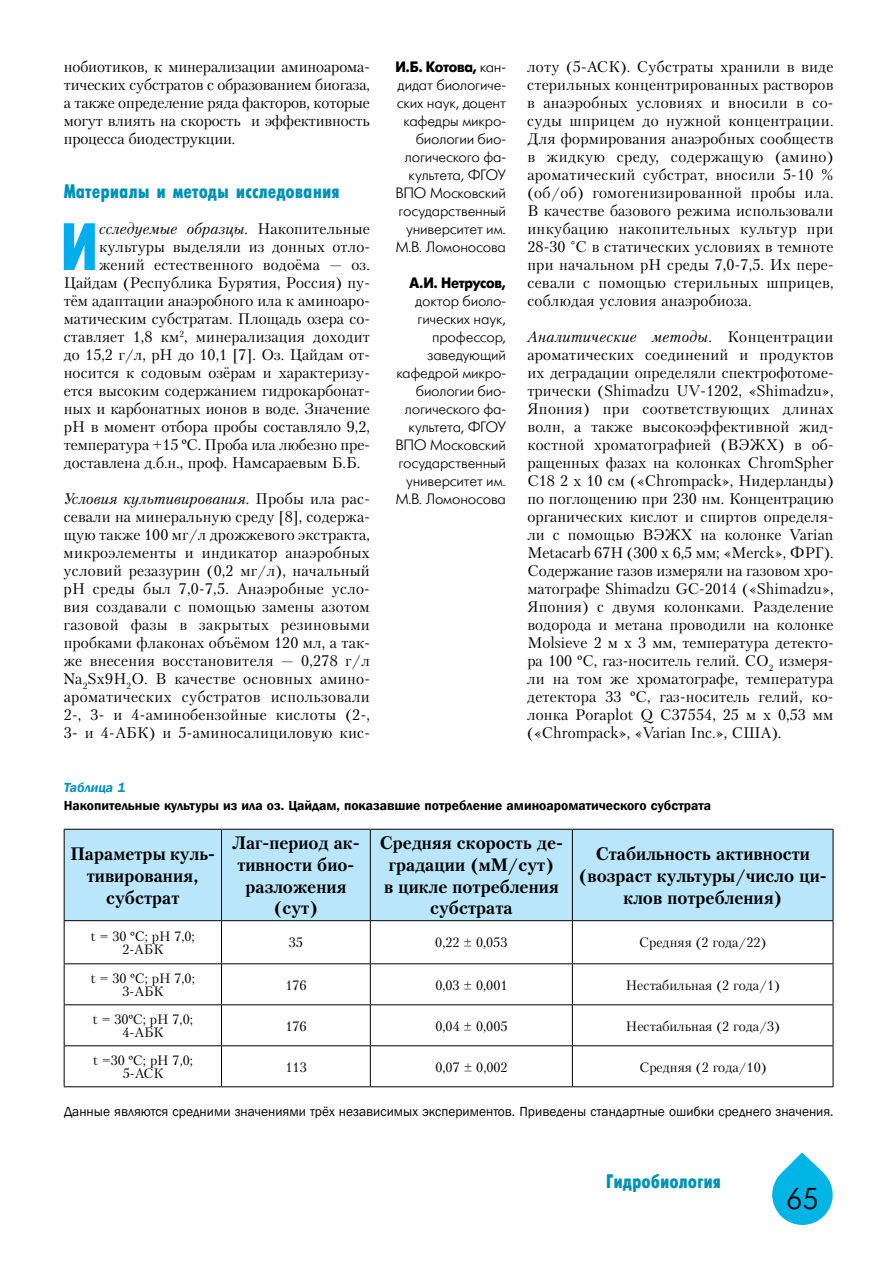
<style>
.page{position:relative;width:893px;height:1263px;background:#fff}
.page>*{position:absolute;margin:0;border:0;box-sizing:border-box;transform-origin:0 0}
.t1{font:66.75px "Futuris X Cond C";color:#00aeef}
.t2{font:30px "Futuris Cyrillic";color:#000}
.t3{font:19.5px "Futuris X Cond C";color:#0092b8}
.t4{font:700 18px/21.6px "Petersburg C";color:#000;text-align:center}
.t5{font:15.3px/18px "Petersburg C";color:#000;text-align:justify}
.t6{font:italic 15.3px "Petersburg C";letter-spacing:.01em;color:#000}
.t7{font:15px/18px "Futuris C";letter-spacing:-.015em;color:#000;text-align:right}
.t8{font:700 15px "Futuris C";letter-spacing:-.02em;color:#000;scale:.9 1}
.t9{font:13.5px/13.5px "Petersburg C";color:#000;text-align:center}
.t10{font:13.5px "Franklin Gothic";color:#000}
.t11{font:600 13.5px "Franklin Gothic";color:#000}
.t12{font:italic 600 13.5px "Franklin Gothic";color:#0094c1}
.s1{font-style:normal}
.s2{font-family:"Times New Roman"}
.s3{font-style:italic}
.s4{font-weight:700}
</style>
<div class="page">
<svg style="left:772px;top:1152px;width:61px;height:73px"></svg>
<div style="left:65px;top:830px;width:768px;height:90px;background:#b9e6fa"></div>
<hr style="left:833px;top:830px;width:1px;height:90px;background:#000">
<hr style="left:833px;top:921px;width:1px;height:42px;background:#000">
<hr style="left:833px;top:964px;width:1px;height:40px;background:#000">
<hr style="left:833px;top:1005px;width:1px;height:40px;background:#000">
<hr style="left:64px;top:829px;width:158px;height:1px;background:#000">
<hr style="left:222px;top:829px;width:148px;height:1px;background:#000">
<hr style="left:370px;top:829px;width:202px;height:1px;background:#000">
<hr style="left:572px;top:829px;width:261px;height:1px;background:#000">
<hr style="left:64px;top:920px;width:158px;height:1px;background:#000">
<hr style="left:222px;top:920px;width:148px;height:1px;background:#000">
<hr style="left:370px;top:920px;width:202px;height:1px;background:#000">
<hr style="left:572px;top:920px;width:261px;height:1px;background:#000">
<hr style="left:64px;top:963px;width:158px;height:1px;background:#000">
<hr style="left:222px;top:963px;width:148px;height:1px;background:#000">
<hr style="left:370px;top:963px;width:202px;height:1px;background:#000">
<hr style="left:572px;top:963px;width:261px;height:1px;background:#000">
<hr style="left:64px;top:1004px;width:158px;height:1px;background:#000">
<hr style="left:222px;top:1004px;width:148px;height:1px;background:#000">
<hr style="left:370px;top:1004px;width:202px;height:1px;background:#000">
<hr style="left:572px;top:1004px;width:261px;height:1px;background:#000">
<hr style="left:64px;top:1045px;width:158px;height:1px;background:#000">
<hr style="left:222px;top:1045px;width:148px;height:1px;background:#000">
<hr style="left:370px;top:1045px;width:202px;height:1px;background:#000">
<hr style="left:572px;top:1045px;width:261px;height:1px;background:#000">
<hr style="left:64px;top:1086px;width:158px;height:1px;background:#000">
<hr style="left:222px;top:1086px;width:148px;height:1px;background:#000">
<hr style="left:370px;top:1086px;width:202px;height:1px;background:#000">
<hr style="left:572px;top:1086px;width:261px;height:1px;background:#000">
<hr style="left:64px;top:830px;width:1px;height:90px;background:#000">
<hr style="left:221px;top:830px;width:1px;height:90px;background:#000">
<hr style="left:370px;top:830px;width:1px;height:90px;background:#000">
<hr style="left:572px;top:830px;width:1px;height:90px;background:#000">
<hr style="left:64px;top:921px;width:1px;height:42px;background:#000">
<hr style="left:221px;top:921px;width:1px;height:42px;background:#000">
<hr style="left:370px;top:921px;width:1px;height:42px;background:#000">
<hr style="left:572px;top:921px;width:1px;height:42px;background:#000">
<hr style="left:64px;top:964px;width:1px;height:40px;background:#000">
<hr style="left:221px;top:964px;width:1px;height:40px;background:#000">
<hr style="left:370px;top:964px;width:1px;height:40px;background:#000">
<hr style="left:572px;top:964px;width:1px;height:40px;background:#000">
<hr style="left:64px;top:1005px;width:1px;height:40px;background:#000">
<hr style="left:221px;top:1005px;width:1px;height:40px;background:#000">
<hr style="left:370px;top:1005px;width:1px;height:40px;background:#000">
<hr style="left:572px;top:1005px;width:1px;height:40px;background:#000">
<hr style="left:64px;top:1046px;width:1px;height:40px;background:#000">
<hr style="left:221px;top:1046px;width:1px;height:40px;background:#000">
<hr style="left:370px;top:1046px;width:1px;height:40px;background:#000">
<hr style="left:572px;top:1046px;width:1px;height:40px;background:#000">
<hr style="left:833px;top:1046px;width:1px;height:40px;background:#000">
<p class="t5" style="left:64px;top:57px;width:308px">нобиотиков, к минерализации аминоарома&shy;тических субстратов с образованием биогаза, а также определение ряда факторов, которые могут влиять на скорость и эффективность процесса биодеструкции.</p>
<p class="t3" style="left:64px;top:180px;width:278px">Материалы и методы исследования</p>
<h1 class="t1" style="left:60px;top:210px;width:33px">И</h1>
<p class="t6" style="left:99px;top:220px;width:272px">сследуемые образцы. <span class="s1">Накопительные</span></p>
<p class="t5" style="left:99px;top:237px;width:272px">культуры выделяли из донных отло-</p>
<p class="t5" style="left:99px;top:255px;width:272px">жений естественного водоёма — оз.</p>
<p class="t5" style="left:64px;top:273px;width:308px">Цайдам (Республика Бурятия, Россия) пу-</p>
<p class="t5" style="left:64px;top:291px;width:308px">тём адаптации анаэробного ила к аминоаро-</p>
<p class="t5" style="left:64px;top:309px;width:308px">матическим субстратам. Площадь озера со-</p>
<p class="t5" style="left:64px;top:327px;width:308px">ставляет 1,8 км<sup>2</sup>, минерализация доходит</p>
<p class="t5" style="left:64px;top:345px;width:308px">до 15,2 г/л, рН до 10,1 [7]. Оз. Цайдам от-</p>
<p class="t5" style="left:64px;top:363px;width:308px">носится к содовым озёрам и характеризу-</p>
<p class="t5" style="left:64px;top:381px;width:308px">ется высоким содержанием гидрокарбонат-</p>
<p class="t5" style="left:64px;top:399px;width:308px">ных и карбонатных ионов в воде. Значение</p>
<p class="t5" style="left:64px;top:417px;width:308px">рН в момент отбора пробы составляло 9,2,</p>
<p class="t5" style="left:64px;top:435px;width:308px">температура +15 <span class="s2">º</span>С. Проба ила любезно пре-</p>
<p class="t5" style="left:64px;top:453px;width:298px">доставлена д.б.н., проф. Намсараевым Б.Б.</p>
<p class="t5" style="left:64px;top:489px;width:308px"><span class="s3">Условия культивирования.</span> Пробы ила рас&shy;севали на минеральную среду [8], содержа&shy;щую также 100 мг/л дрожжевого экстракта, микроэлементы и индикатор анаэробных условий резазурин (0,2 мг/л), начальный pH среды был 7,0-7,5. Анаэробные усло&shy;вия создавали с помощью замены азотом газовой фазы в закрытых резиновыми пробками флаконах объёмом 120 мл, а так&shy;же внесения восстановителя — 0,278 г/л Na<sub>2</sub>Sх9H<sub>2</sub>O. В качестве основных амино&shy;ароматических субстратов использовали 2-, 3- и 4-аминобензойные кислоты (2-, 3- и 4-АБК) и 5-аминосалициловую кис-</p>
<p class="t7" style="left:395px;top:58px;width:112px"><span class="s4">И.Б. Котова,</span> кан&shy;дидат биологиче&shy;ских наук, доцент кафедры микро&shy;биологии био&shy;логического фа&shy;культета, ФГОУ<br>ВПО Московский государственный университет им.<br>М.В. Ломоносова</p>
<p class="t8" style="left:410px;top:274px;width:109px">А.И. Нетрусов,</p>
<p class="t7" style="left:395px;top:292px;width:112px">доктор биоло&shy;гических наук, профессор, заведующий кафедрой микро&shy;биологии био&shy;логического фа&shy;культета, ФГОУ<br>ВПО Московский государственный университет им.<br>М.В. Ломоносова</p>
<p class="t5" style="left:527px;top:57px;width:308px">лоту (5-АСК). Субстраты хранили в виде стерильных концентрированных растворов в анаэробных условиях и вносили в со&shy;суды шприцем до нужной концентрации.<br>Для формирования анаэробных сообществ в жидкую среду, содержащую (амино) ароматический субстрат, вносили 5-10 % (об/об) гомогенизированной пробы ила.<br>В качестве базового режима использовали инкубацию накопительных культур при 28-30 °С в статических условиях в темноте при начальном pH среды 7,0-7,5. Их пере&shy;севали с помощью стерильных шприцев, соблюдая условия анаэробиоза.</p>
<p class="t5" style="left:527px;top:327px;width:308px"><span class="s3">Аналитические методы.</span> Концентрации ароматических соединений и продуктов их деградации определяли спектрофотоме&shy;трически (Shimadzu UV-1202, «Shimadzu», Япония) при соответствующих длинах волн, а также высокоэффективной жид&shy;костной хроматографией (ВЭЖХ) в об&shy;ращенных фазах на колонках ChromSpher C18 2 х 10 см («Chrompack», Нидерланды) по поглощению при 230 нм. Концентрацию органических кислот и спиртов определя&shy;ли с помощью ВЭЖХ на колонке Varian Metacarb 67H (300 х 6,5 мм; «Merck», ФРГ).<br>Содержание газов измеряли на газовом хро&shy;матографе Shimadzu GC-2014 («Shimadzu», Япония) с двумя колонками. Разделение водорода и метана проводили на колонке Molsieve 2 м х 3 мм, температура детекто&shy;ра 100 <span class="s2">º</span>С, газ-носитель гелий. СО<sub>2</sub> измеря&shy;ли на том же хроматографе, температура детектора 33 <span class="s2">º</span>С, газ-носитель гелий, ко&shy;лонка Poraplot Q С37554, 25 м х 0,53 мм («Chrompack», «Varian Inc.», CША).</p>
<p class="t12" style="left:64px;top:779px;width:63px">Таблица 1</p>
<p class="t11" style="left:64px;top:797px;width:649px">Накопительные культуры из ила оз. Цайдам, показавшие потребление аминоароматического субстрата</p>
<p class="t4" style="left:71px;top:843px;width:146px">Параметры куль&shy;тивирования, субстрат</p>
<p class="t4" style="left:232px;top:832px;width:129px">Лаг-период ак&shy;тивности био&shy;разложения (сут)</p>
<p class="t4" style="left:380px;top:832px;width:185px">Средняя скорость де&shy;градации (мМ/сут)<br>в цикле потребления субстрата</p>
<p class="t4" style="left:579px;top:843px;width:249px">Стабильность активности (возраст культуры/число ци&shy;клов потребления)</p>
<p class="t9" style="left:91px;top:929px;width:105px">t = 30 <span class="s2">º</span>C; рН 7,0;<br>2-АБК</p>
<p class="t9" style="left:289px;top:936px;width:16px">35</p>
<p class="t9" style="left:435px;top:936px;width:74px">0,22 ± 0,053</p>
<p class="t9" style="left:639px;top:936px;width:129px">Средняя (2 года/22)</p>
<p class="t9" style="left:91px;top:971px;width:105px">t = 30 <span class="s2">º</span>C; рН 7,0;<br>3-АБК</p>
<p class="t9" style="left:285px;top:978px;width:23px">176</p>
<p class="t9" style="left:435px;top:978px;width:74px">0,03 ± 0,001</p>
<p class="t9" style="left:626px;top:978px;width:155px">Нестабильная (2 года/1)</p>
<p class="t9" style="left:93px;top:1012px;width:101px">t = 30<span class="s2">º</span>C; рН 7,0;<br>4-АБК</p>
<p class="t9" style="left:285px;top:1019px;width:23px">176</p>
<p class="t9" style="left:435px;top:1019px;width:74px">0,04 ± 0,005</p>
<p class="t9" style="left:626px;top:1019px;width:155px">Нестабильная (2 года/3)</p>
<p class="t9" style="left:93px;top:1053px;width:101px">t =30 <span class="s2">º</span>C; рН 7,0;<br>5-АСК</p>
<p class="t9" style="left:285px;top:1060px;width:23px">113</p>
<p class="t9" style="left:435px;top:1060px;width:74px">0,07 ± 0,002</p>
<p class="t9" style="left:639px;top:1060px;width:129px">Средняя (2 года/10)</p>
<p class="t10" style="left:64px;top:1103px;width:771px">Данные являются средними значениями трёх независимых экспериментов. Приведены стандартные ошибки среднего значения.</p>
<p class="t3" style="left:606px;top:1170px;width:117px">Гидробиология</p>
<h2 class="t2" style="left:786px;top:1183px;width:34px">65</h2>
</div>
